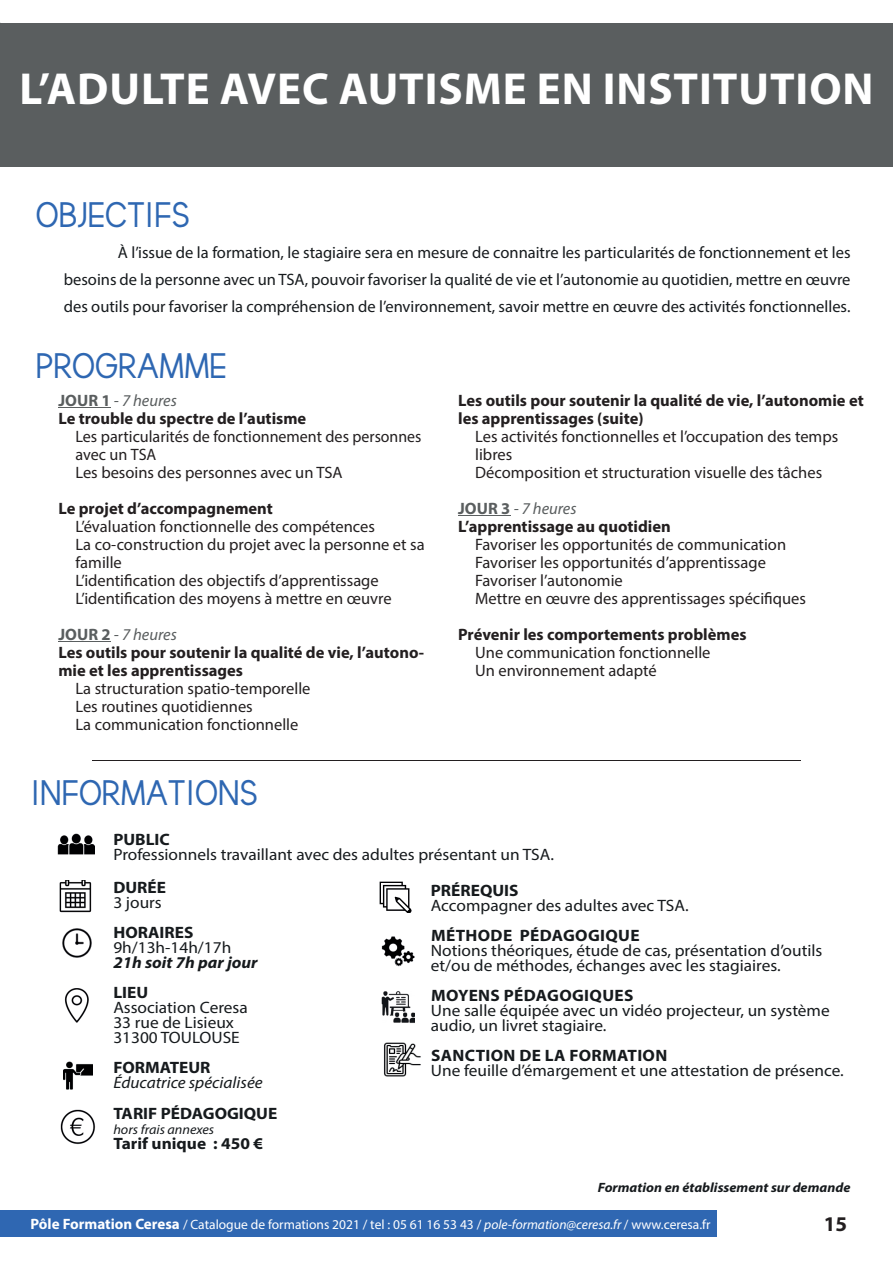
<style>
.page{position:relative;width:893px;height:1263px;background:#fff}
.page>*{position:absolute;margin:0;border:0;box-sizing:border-box;transform-origin:0 0}
.t1{font:700 45px "Myriad Pro";letter-spacing:.02em;color:#fff}
.t2{font:36px "thebrooklynbold";color:#2e67b2}
.t3{font:700 21px "Myriad Pro";color:#231f20}
.t4{font:16.5px/18px "Myriad Pro";color:#231f20}
.t5{font:16.5px/15px "Myriad Pro";color:#161a1d;scale:1.05 1}
.t6{font:16.5px/27px "Myriad Pro";color:#161a1d;text-align:justify}
.t7{font:700 16.5px/18px "Myriad Pro";color:#231f20}
.t8{font:700 16.5px "Myriad Pro";color:#161a1d;scale:1.05 1}
.t9{font:700 16.5px "Myriad Pro";letter-spacing:.02em;color:#161a1d;scale:1.05 1}
.t10{font:italic 16.5px "Myriad Pro";color:#161a1d;scale:1.05 1}
.t11{font:italic 700 16.5px "Myriad Pro";color:#161a1d;scale:1.05 1}
.t12{font:13.5px "Myriad Pro";color:#fff}
.t13{font:italic 700 13.5px "Myriad Pro";color:#161a1d;scale:1.05 1}
.t14{font:italic 13.5px "Myriad Pro";color:#161a1d;scale:1.05 1}
.s1{color:#5a5e5f}
.s2{font-weight:400;font-style:italic;color:#5a5e5f}
.s3{font-weight:700;font-size:15px}
.s4{font-style:italic}
</style>
<div class="page">
<div style="left:0;top:23px;width:893px;height:143px;background:#5a5e5f"></div>
<hr style="left:58px;top:407px;width:53px;height:1px;background:#5a5e5f">
<hr style="left:58px;top:641px;width:53px;height:1px;background:#5a5e5f">
<hr style="left:458px;top:515px;width:52px;height:1px;background:#5a5e5f">
<hr style="left:92px;top:760px;width:709px;height:1px;background:#231f20">
<img style="left:59px;top:880px;width:33px;height:33px">
<img style="left:62px;top:928px;width:30px;height:30px">
<img style="left:64px;top:988px;width:25px;height:35px">
<img style="left:379px;top:881px;width:32px;height:32px">
<img style="left:58px;top:834px;width:36px;height:20px">
<img style="left:60px;top:1109px;width:36px;height:35px">
<img style="left:381px;top:991px;width:33px;height:32px">
<img style="left:381px;top:936px;width:33px;height:31px">
<img style="left:64px;top:1061px;width:28px;height:28px">
<div style="left:0;top:1210px;width:717px;height:27px;background:#2f67b2"></div>
<img style="left:384px;top:1042px;width:37px;height:35px">
<h1 class="t1" style="left:19px;top:60px;width:856px">L’ADULTE AVEC AUTISME EN INSTITUTION</h1>
<h2 class="t2" style="left:36px;top:193px;width:155px">OBJECTIFS</h2>
<p class="t6" style="left:64px;top:239px;width:788px;text-indent:54px">À l’issue de la formation, le stagiaire sera en mesure de connaitre les particularités de fonctionnement et les besoins de la personne avec un TSA, pouvoir favoriser la qualité de vie et l’autonomie au quotidien, mettre en œuvre des outils pour favoriser la compréhension de l’environnement, savoir mettre en œuvre des activités fonctionnelles.</p>
<h2 class="t2" style="left:36px;top:344px;width:192px">PROGRAMME</h2>
<p class="t7" style="left:58px;top:391px;width:249px"><span class="s1">JOUR 1</span> <span class="s2">- 7 heures<br></span>Le trouble du spectre de l’autisme</p>
<p class="t4" style="left:75px;top:427px;width:347px">Les particularités de fonctionnement des personnes avec un TSA<br>Les besoins des personnes avec un TSA</p>
<p class="t7" style="left:58px;top:499px;width:216px">Le projet d’accompagnement</p>
<p class="t4" style="left:75px;top:517px;width:351px">L’évaluation fonctionnelle des compétences<br>La co-construction du projet avec la personne et sa famille<br>L’identification des objectifs d’apprentissage L’identification des moyens à mettre en œuvre</p>
<p class="t7" style="left:58px;top:625px;width:367px"><span class="s1">JOUR 2</span> <span class="s2">- 7 heures<br></span>Les outils pour soutenir la qualité de vie, l’autono&shy;mie et les apprentissages</p>
<p class="t4" style="left:75px;top:679px;width:237px">La structuration spatio-temporelle<br>Les routines quotidiennes<br>La communication fonctionnelle</p>
<h2 class="t2" style="left:31px;top:771px;width:228px">INFORMATIONS</h2>
<p class="t7" style="left:458px;top:391px;width:407px">Les outils pour soutenir la qualité de vie, l’autonomie et les apprentissages (suite)</p>
<p class="t4" style="left:475px;top:427px;width:365px">Les activités fonctionnelles et l’occupation des temps libres<br>Décomposition et structuration visuelle des tâches</p>
<p class="t7" style="left:458px;top:499px;width:214px"><span class="s1">JOUR 3</span> <span class="s2">- 7 heures<br></span>L’apprentissage au quotidien</p>
<p class="t4" style="left:475px;top:535px;width:332px">Favoriser les opportunités de communication Favoriser les opportunités d’apprentissage Favoriser l’autonomie<br>Mettre en œuvre des apprentissages spécifiques</p>
<p class="t7" style="left:458px;top:625px;width:290px">Prévenir les comportements problèmes</p>
<p class="t4" style="left:475px;top:643px;width:237px">Une communication fonctionnelle<br>Un environnement adapté</p>
<p class="t8" style="left:113px;top:829px;width:55px">PUBLIC</p>
<p class="t5" style="left:113px;top:847px;width:421px">Professionnels travaillant avec des adultes présentant un TSA.</p>
<p class="t8" style="left:113px;top:876px;width:52px">DURÉE</p>
<p class="t5" style="left:113px;top:894px;width:48px">3 jours</p>
<p class="t8" style="left:113px;top:921px;width:78px">HORAIRES</p>
<p class="t5" style="left:113px;top:939px;width:114px">9h/13h-14h/17h</p>
<p class="t11" style="left:113px;top:951px;width:139px">21h soit 7h par jour</p>
<p class="t8" style="left:113px;top:981px;width:35px">LIEU</p>
<p class="t5" style="left:113px;top:999px;width:129px">Association Ceresa<br>33 rue de Lisieux<br>31300 TOULOUSE</p>
<p class="t8" style="left:113px;top:1056px;width:94px">FORMATEUR</p>
<p class="t10" style="left:113px;top:1072px;width:144px">Éducatrice spécialisée</p>
<p class="t8" style="left:113px;top:1103px;width:158px">TARIF PÉDAGOGIQUE</p>
<p class="t14" style="left:113px;top:1121px;width:98px">hors frais annexes</p>
<p class="t8" style="left:113px;top:1133px;width:144px">Tarif unique : 450 €</p>
<p class="t8" style="left:431px;top:879px;width:85px">PRÉREQUIS</p>
<p class="t5" style="left:431px;top:897px;width:247px">Accompagner des adultes avec TSA.</p>
<p class="t9" style="left:431px;top:924px;width:200px">MÉTHODE PÉDAGOGIQUE</p>
<p class="t5" style="left:431px;top:942px;width:374px">Notions théoriques, étude de cas, présentation d’outils et/ou de méthodes, échanges avec les stagiaires.</p>
<p class="t9" style="left:431px;top:984px;width:194px">MOYENS PÉDAGOGIQUES</p>
<p class="t5" style="left:431px;top:1002px;width:381px">Une salle équipée avec un vidéo projecteur, un système audio, un livret stagiaire.</p>
<p class="t9" style="left:431px;top:1044px;width:227px">SANCTION DE LA FORMATION</p>
<p class="t5" style="left:431px;top:1062px;width:395px">Une feuille d’émargement et une attestation de présence.</p>
<p class="t13" style="left:598px;top:1179px;width:242px">Formation en établissement sur demande</p>
<p class="t12" style="left:31px;top:1216px;width:681px"><span class="s3">Pôle Formation Ceresa</span> / Catalogue de formations 2021 / tel : 05 61 16 53 43 / <span class="s4">pole-formation@ceresa.fr</span> / www.ceresa.fr</p>
<p class="t3" style="left:824px;top:1210px;width:25px">15</p>
</div>
